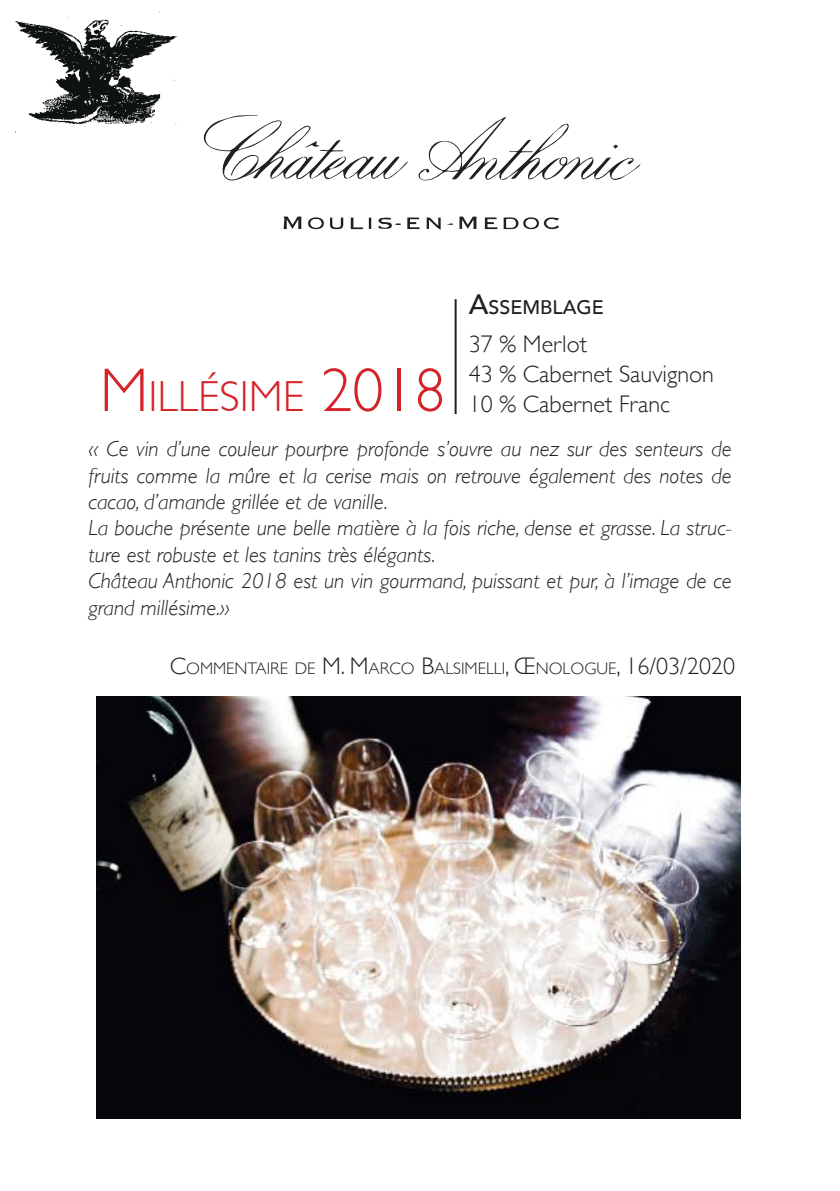
<style>
.page{position:relative;width:840px;height:1191px;background:#fff}
.page>*{position:absolute;margin:0;border:0;box-sizing:border-box;transform-origin:0 0}
.t1{font:300 43.4px "Gill Sans";color:#d42429}
.t2{font:300 24px/30px "Gill Sans";color:#241f1f}
.t3{font:italic 300 22px/26.4px "Gill Sans";color:#241f1f}
.t4{font:500 19.6px "Avenir";color:#241f1f}
.t5{font:300 16.8px "Gill Sans";color:#241f1f}
.s1{font-size:62px}
.s2{font-size:28px}
.s3{font-size:24px}
</style>
<div class="page">
<img style="left:97px;top:696px;width:642px;height:422px">
<hr style="left:454px;top:299px;width:2px;height:115px;background:#241f1f">
<svg style="left:459px;top:217px;width:17px;height:12px"></svg>
<svg style="left:426px;top:217px;width:14px;height:13px"></svg>
<svg style="left:407px;top:217px;width:12px;height:12px"></svg>
<svg style="left:484px;top:217px;width:13px;height:12px"></svg>
<svg style="left:503px;top:217px;width:56px;height:12px"></svg>
<div style="left:525px;top:219px;width:11px;height:9px;background:#fff;border-radius:50%"></div>
<svg style="left:283px;top:217px;width:18px;height:12px"></svg>
<svg style="left:308px;top:217px;width:15px;height:12px"></svg>
<svg style="left:378px;top:218px;width:23px;height:11px"></svg>
<svg style="left:330px;top:217px;width:13px;height:12px"></svg>
<svg style="left:350px;top:218px;width:21px;height:11px"></svg>
<div style="left:310px;top:219px;width:11px;height:9px;background:#fff;border-radius:50%"></div>
<img style="left:15px;top:11px;width:162px;height:122px">
<svg style="left:418px;top:117px;width:222px;height:64px"></svg>
<svg style="left:203px;top:115px;width:204px;height:66px"></svg>
<h1 class="t1" style="left:100px;top:362px;width:347px"><span class="s1">M</span> ILLÉSIME <span class="s1">2018</span></h1>
<p class="t4" style="left:468px;top:290px;width:136px"><span class="s2">A</span>SSEMBLAGE</p>
<p class="t2" style="left:468px;top:327px;width:246px">37 % Merlot<br>43 % Cabernet Sauvignon<br>10 % Cabernet Franc</p>
<p class="t3" style="left:88px;top:436px;width:644px">« Ce vin d’une couleur pourpre profonde s’ouvre au nez sur des senteurs de fruits comme la mûre et la cerise mais on retrouve également des notes de cacao, d’amande grillée et de vanille.<br>La bouche présente une belle matière à la fois riche, dense et grasse. La struc&shy;ture est robuste et les tanins très élégants.<br>Château Anthonic 2018 est un vin gourmand, puissant et pur, à l’image de ce grand millésime.»</p>
<p class="t5" style="left:170px;top:655px;width:566px"><span class="s3">C</span>OMMENTAIRE DE <span class="s3">M . M</span>ARCO <span class="s3">B</span>ALSIMELLI<span class="s3">, Œ</span>NOLOGUE<span class="s3">, 16/03/2020</span></p>
</div>
